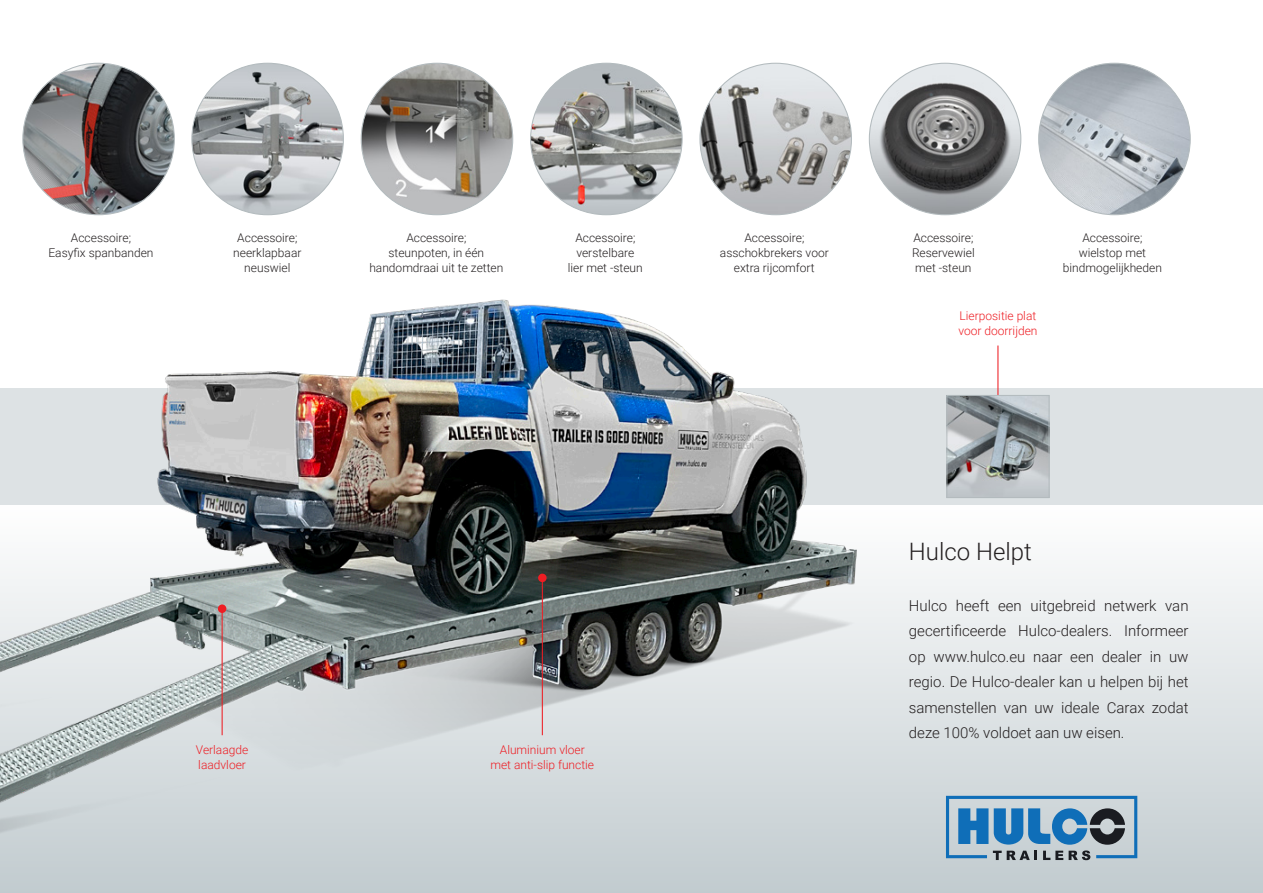
<style>
.page{position:relative;width:1263px;height:893px;background:#fff}
.page>*{position:absolute;margin:0;border:0;box-sizing:border-box;transform-origin:0 0}
.t1{font:300 24px "Roboto";color:#231f20}
.t2{font:300 15px/25.5px "Roboto";color:#231f20;text-align:justify}
.t3{font:300 12px "Roboto";color:#231f20}
.t4{font:300 12px/15px "Roboto";color:#ee1d23;text-align:center}
</style>
<div class="page">
<div style="left:0;top:388px;width:1263px;height:117px;background:#dde2e4"></div>
<div style="left:0;top:505px;width:1263px;height:388px;background:linear-gradient(to bottom,#fefefe,#c2cbcf)"></div>
<svg style="left:946px;top:796px;width:191px;height:64px;background:#799fba"></svg>
<img style="left:361px;top:63px;width:152px;height:152px;border-radius:76px">
<img style="left:531px;top:63px;width:151px;height:152px;border-radius:76px">
<img style="left:700px;top:63px;width:151px;height:152px;border-radius:76px">
<img style="left:869px;top:63px;width:152px;height:152px;border-radius:76px">
<img style="left:1039px;top:63px;width:151px;height:152px;border-radius:76px">
<img style="left:192px;top:63px;width:151px;height:152px;border-radius:76px">
<img style="left:0;top:299px;width:900px;height:594px">
<hr style="left:542px;top:578px;width:1px;height:157px;background:#ee1d23">
<hr style="left:222px;top:609px;width:1px;height:126px;background:#ee1d23">
<div style="left:538px;top:574px;width:9px;height:8px;background:#ee1d23;border-radius:50%"></div>
<div style="left:218px;top:604px;width:8px;height:9px;background:#ee1d23;border-radius:50%"></div>
<hr style="left:997px;top:345px;width:1px;height:66px;background:#ee1d23">
<img style="left:948px;top:397px;width:99px;height:99px">
<div style="left:946px;top:395px;width:103px;height:103px;border:1px solid #b3bbbe"></div>
<img style="left:23px;top:63px;width:151px;height:152px;border-radius:76px">
<p class="t3" style="left:71px;top:229px;width:62px">Accessoire;</p>
<p class="t3" style="left:48px;top:244px;width:107px">Easyfix spanbanden</p>
<p class="t3" style="left:237px;top:229px;width:62px">Accessoire;</p>
<p class="t3" style="left:233px;top:244px;width:70px">neerklapbaar</p>
<p class="t3" style="left:244px;top:259px;width:48px">neuswiel</p>
<p class="t3" style="left:406px;top:229px;width:62px">Accessoire;</p>
<p class="t3" style="left:388px;top:244px;width:97px">steunpoten, in één</p>
<p class="t3" style="left:369px;top:259px;width:136px">handomdraai uit te zetten</p>
<p class="t3" style="left:575px;top:229px;width:62px">Accessoire;</p>
<p class="t3" style="left:576px;top:244px;width:59px">verstelbare</p>
<p class="t3" style="left:568px;top:259px;width:76px">lier met -steun</p>
<p class="t3" style="left:744px;top:229px;width:62px">Accessoire;</p>
<p class="t3" style="left:720px;top:244px;width:110px">asschokbrekers voor</p>
<p class="t3" style="left:734px;top:259px;width:82px">extra rijcomfort</p>
<p class="t3" style="left:913px;top:229px;width:62px">Accessoire;</p>
<p class="t3" style="left:912px;top:244px;width:64px">Reservewiel</p>
<p class="t3" style="left:915px;top:259px;width:58px">met -steun</p>
<p class="t4" style="left:960px;top:308px;width:78px">Lierpositie plat</p>
<p class="t4" style="left:958px;top:323px;width:81px">voor doorrijden</p>
<p class="t3" style="left:1082px;top:229px;width:62px">Accessoire;</p>
<p class="t3" style="left:1079px;top:244px;width:69px">wielstop met</p>
<p class="t3" style="left:1063px;top:259px;width:101px">bindmogelijkheden</p>
<p class="t4" style="left:196px;top:742px;width:54px">Verlaagde</p>
<p class="t4" style="left:198px;top:757px;width:49px">laadvloer</p>
<p class="t4" style="left:490px;top:742px;width:105px">Aluminium vloer met anti-slip functie</p>
<p class="t1" style="left:909px;top:534px;width:124px">Hulco Helpt</p>
<p class="t2" style="left:909px;top:592px;width:281px">Hulco heeft een uitgebreid netwerk van gecertificeerde Hulco-dealers. Informeer op www.hulco.eu naar een dealer in uw regio. De Hulco-dealer kan u helpen bij het samenstellen van uw ideale Carax zodat deze 100% voldoet aan uw eisen.</p>
</div>
